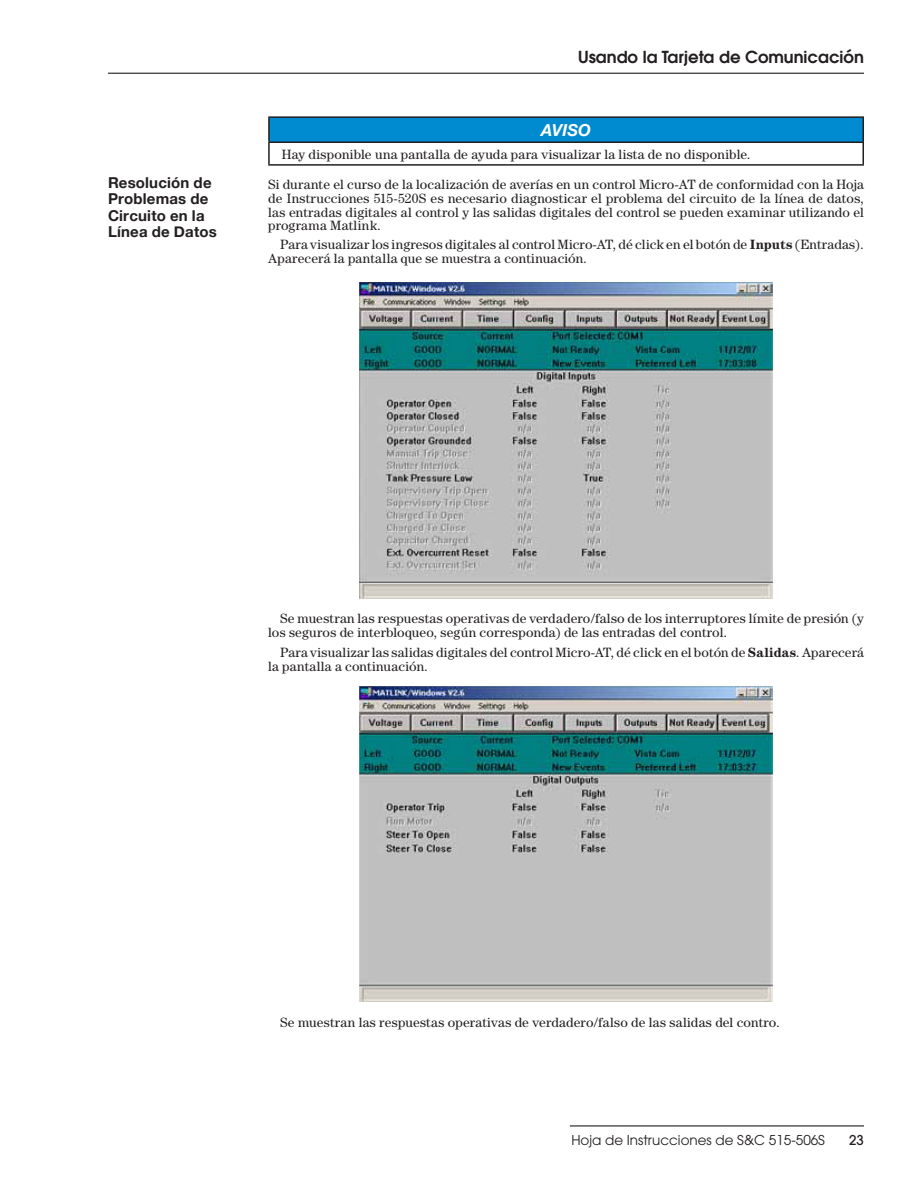
<style>
.page{position:relative;width:918px;height:1188px;background:#fff}
.page>*{position:absolute;margin:0;border:0;box-sizing:border-box;transform-origin:0 0}
.t1{font:600 16.5px "Avant Garde";color:#231f20}
.Hel-Oblique-11{font:italic 700 16.5px "Helvetica Neue";letter-spacing:.01em;color:#fff}
.Hel-Oblique-11-2{font:700 15px/16.5px "Helvetica Neue";letter-spacing:.015em;color:#231f20}
.Hel-Oblique-11-3{font:13.5px/14px "Century";letter-spacing:.015em;color:#231f20}
.t2{font:13.5px "Avant Garde";color:#231f20}
.t3{font:500 13.5px "Avant Garde";color:#231f20}
.s1{font-weight:700}
</style>
<div class="page">
<hr style="left:108px;top:73px;width:756px;height:1px;background:#231f20">
<hr style="left:570px;top:1125px;width:294px;height:1px;background:#231f20">
<div style="left:269px;top:117px;width:594px;height:25px;background:#008acf"></div>
<hr style="left:268px;top:116px;width:596px;height:2px;background:#231f20">
<hr style="left:268px;top:118px;width:2px;height:23px;background:#231f20">
<hr style="left:862px;top:118px;width:2px;height:23px;background:#231f20">
<hr style="left:268px;top:141px;width:596px;height:2px;background:#231f20">
<hr style="left:268px;top:143px;width:2px;height:21px;background:#231f20">
<hr style="left:862px;top:143px;width:2px;height:21px;background:#231f20">
<hr style="left:268px;top:164px;width:596px;height:2px;background:#231f20">
<img style="left:360px;top:283px;width:412px;height:315px">
<img style="left:360px;top:686px;width:412px;height:316px">
<p class="Hel-Oblique-11-2" style="left:108px;top:174px;width:110px">Resolución de<br>Problemas de<br>Circuito en la<br>Línea de Datos</p>
<p class="t1" style="left:578px;top:46px;width:287px">Usando la Tarjeta de Comunicación</p>
<p class="Hel-Oblique-11" style="left:541px;top:117px;width:51px">AVISO</p>
<p class="Hel-Oblique-11-3" style="left:282px;top:147px;width:470px">Hay disponible una pantalla de ayuda para visualizar la lista de no disponible.</p>
<p class="Hel-Oblique-11-3" style="left:268px;top:177px;width:597px;text-align:justify">Si durante el curso de la localización de averías en un control Micro-AT de conformidad con la Hoja de Instrucciones 515-520S es necesario diagnosticar el problema del circuito de la línea de datos, las entradas digitales al control y las salidas digitales del control se pueden examinar utilizando el programa Matlink.</p>
<p class="Hel-Oblique-11-3" style="left:268px;top:237px;width:597px;text-indent:12px">Para visualizar los ingresos digitales al control Micro-AT, dé click en el botón de <span class="s1">Inputs</span> (Entradas).<br>Aparecerá la pantalla que se muestra a continuación.</p>
<p class="Hel-Oblique-11-3" style="left:268px;top:612px;width:597px;text-indent:12px">Se muestran las respuestas operativas de verdadero/falso de los interruptores límite de presión (y los seguros de interbloqueo, según corresponda) de las entradas del control.</p>
<p class="Hel-Oblique-11-3" style="left:268px;top:646px;width:597px;text-indent:12px">Para visualizar las salidas digitales del control Micro-AT, dé click en el botón de <span class="s1">Salidas</span>. Aparecerá la pantalla a continuación.</p>
<p class="Hel-Oblique-11-3" style="left:280px;top:1016px;width:501px">Se muestran las respuestas operativas de verdadero/falso de las salidas del contro.</p>
<p class="t2" style="left:571px;top:1132px;width:255px">Hoja de Instrucciones de S&amp;C 515-506S</p>
<p class="t3" style="left:849px;top:1131px;width:16px">23</p>
</div>
